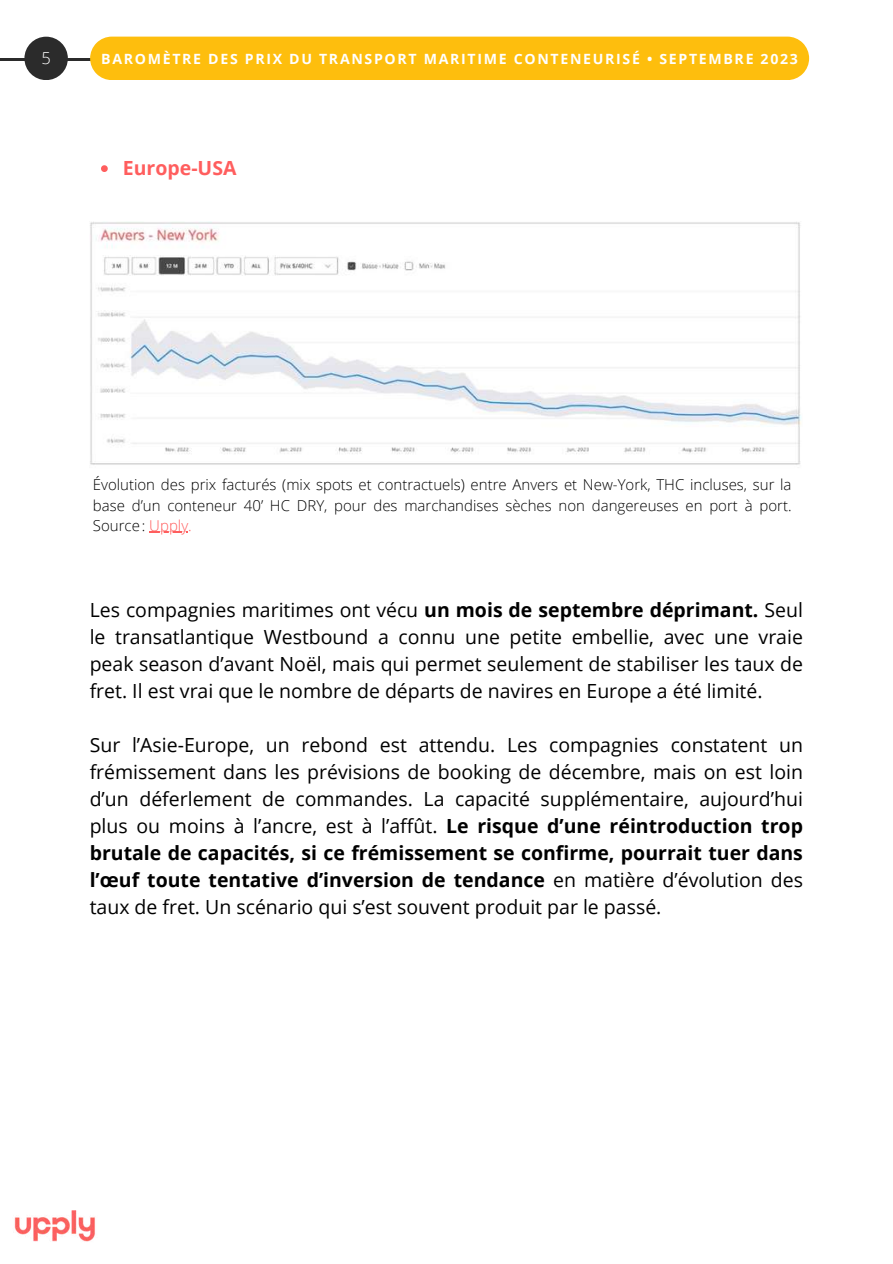
<style>
.page{position:relative;width:893px;height:1264px;background:#fff}
.page>*{position:absolute;margin:0;border:0;box-sizing:border-box;transform-origin:0 0}
.t1{font:19.5px/27px "Open Sans";color:#000;text-align:justify}
.t2{font:700 19.5px "Open Sans";color:#ff5e5e}
.t3{font:300 16.5px "Open Sans";color:#fff}
.t4{font:300 15px/20.2px "Open Sans";color:#000;text-align:justify}
.t5{font:700 14.1px "Open Sans";letter-spacing:.12em;color:#fff}
.s1{color:#ff5e5e}
.s2{font-weight:700}
</style>
<div class="page">
<hr style="left:0;top:58px;width:119px;height:3px;background:#2b2b2b">
<div style="left:24px;top:37px;width:44px;height:43px;background:#2b2b2b;border-radius:50%"></div>
<img style="left:14px;top:1210px;width:81px;height:32px">
<img style="left:90px;top:221px;width:712px;height:244px">
<svg style="left:101px;top:165px;width:7px;height:7px"></svg>
<hr style="left:149px;top:532px;width:39px;height:1px;background:#ff5e5e">
<div style="left:90px;top:37px;width:719px;height:43px;background:#febe0d"></div>
<p class="t3" style="left:41px;top:46px;width:11px">5</p>
<p class="t5" style="left:101px;top:49px;width:698px">BAROMÈTRE DES PRIX DU TRANSPORT MARITIME CONTENEURISÉ • SEPTEMBRE 2023</p>
<p class="t2" style="left:123px;top:154px;width:115px">Europe-USA</p>
<p class="t4" style="left:93px;top:474px;width:700px">Évolution des prix facturés (mix spots et contractuels) entre Anvers et New-York, THC incluses, sur la base d’un conteneur 40’ HC DRY, pour des marchandises sèches non dangereuses en port à port.<br>Source: <span class="s1">Upply.</span></p>
<p class="t1" style="left:90px;top:596px;width:714px">Les compagnies maritimes ont vécu <span class="s2">un mois de septembre déprimant.</span> Seul le transatlantique Westbound a connu une petite embellie, avec une vraie peak season d’avant Noël, mais qui permet seulement de stabiliser les taux de fret. Il est vrai que le nombre de départs de navires en Europe a été limité.</p>
<p class="t1" style="left:90px;top:731px;width:714px">Sur l’Asie-Europe, un rebond est attendu. Les compagnies constatent un frémissement dans les prévisions de booking de décembre, mais on est loin d’un déferlement de commandes. La capacité supplémentaire, aujourd’hui plus ou moins à l’ancre, est à l’affût. <span class="s2">Le risque d’une réintroduction trop brutale de capacités, si ce frémissement se confirme, pourrait tuer dans l’œuf toute tentative d’inversion de tendance</span> en matière d’évolution des taux de fret. Un scénario qui s’est souvent produit par le passé.</p>
</div>
